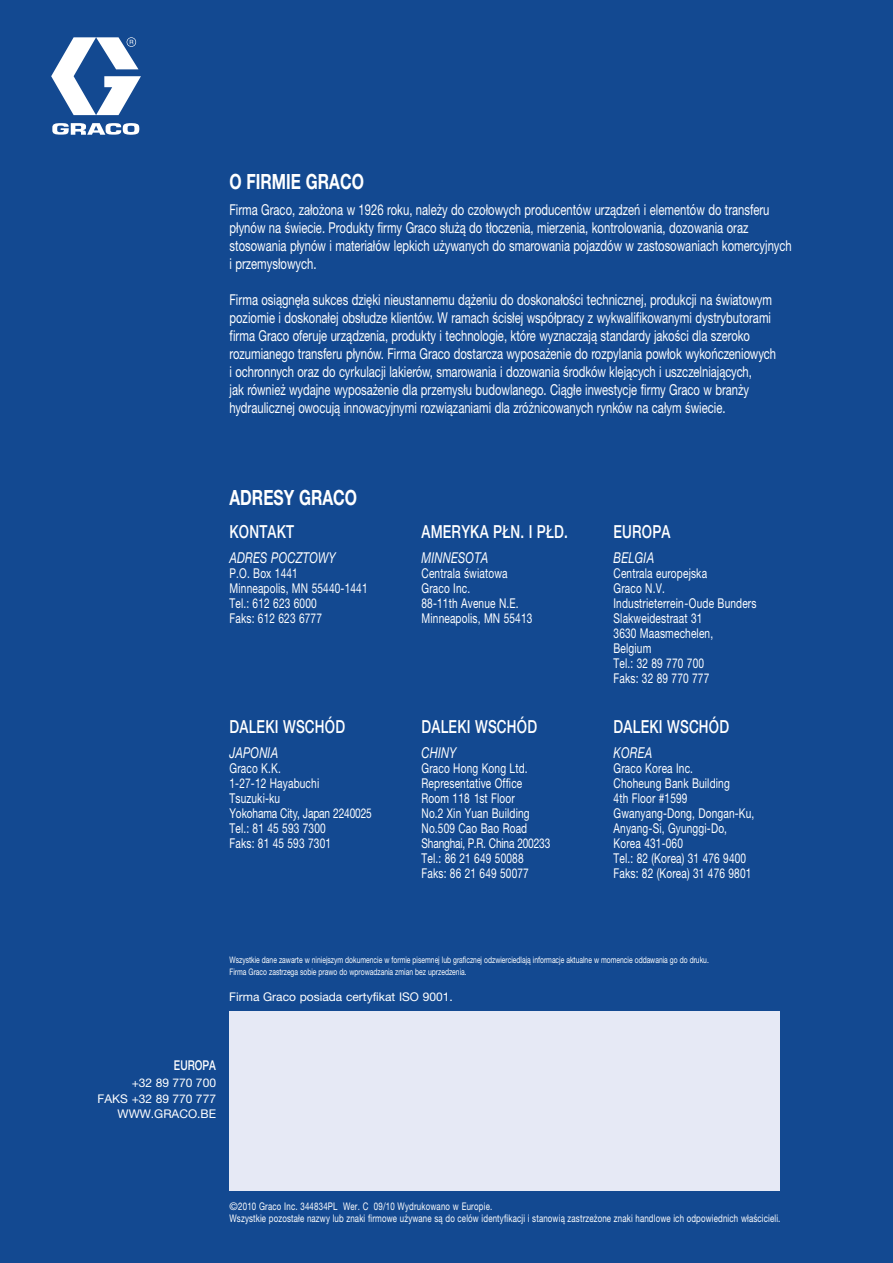
<style>
.page{position:relative;width:893px;height:1263px;background:#134991}
.page>*{position:absolute;margin:0;border:0;box-sizing:border-box;transform-origin:0 0}
.t1{font:700 21px "Helvetica Neue CE";color:#fff;scale:.75 1}
.t2{font:500 18px "Helvetica Neue CE";letter-spacing:.015em;color:#fff;scale:.75 1}
.t3{font:15px/18px "Helvetica Neue CE";color:#fff;scale:.75 1}
.t4{font:italic 15px "Helvetica Neue CE";letter-spacing:.015em;color:#fff;scale:.75 1}
.t5{font:13.5px/15px "Helvetica Neue CE";letter-spacing:.015em;color:#fff;scale:.75 1}
.t6{font:500 13.5px "Helvetica Neue CE";color:#fff;scale:.75 1}
.t7{font:12px/16.5px "Helvetica Neue CE";color:#fff;text-align:right}
.t8{font:10.5px/12px "Helvetica Neue CE";letter-spacing:.02em;color:#fff}
.t9{font:9px/12px "Helvetica Neue CE";color:#fff;scale:.75 1}
</style>
<div class="page">
<div style="left:229px;top:1012px;width:551px;height:179px;background:#e6e9f5"></div>
<svg style="left:51px;top:37px;width:90px;height:78px"></svg>
<svg style="left:52px;top:123px;width:88px;height:12px"></svg>
<h1 class="t1" style="left:229px;top:174px;width:181px">O FIRMIE GRACO</h1>
<p class="t3" style="left:229px;top:203px;width:751px">Firma Graco, założona w 1926 roku, należy do czołowych producentów urządzeń i elementów do transferu płynów na świecie. Produkty firmy Graco służą do tłoczenia, mierzenia, kontrolowania, dozowania oraz stosowania płynów i materiałów lepkich używanych do smarowania pojazdów w zastosowaniach komercyjnych i przemysłowych.</p>
<p class="t3" style="left:229px;top:293px;width:730px">Firma osiągnęła sukces dzięki nieustannemu dążeniu do doskonałości technicznej, produkcji na światowym poziomie i doskonałej obsłudze klientów. W ramach ścisłej współpracy z wykwalifikowanymi dystrybutorami firma Graco oferuje urządzenia, produkty i technologie, które wyznaczają standardy jakości dla szeroko rozumianego transferu płynów. Firma Graco dostarcza wyposażenie do rozpylania powłok wykończeniowych i ochronnych oraz do cyrkulacji lakierów, smarowania i dozowania środków klejących i uszczelniających,<br>jak również wydajne wyposażenie dla przemysłu budowlanego. Ciągłe inwestycje firmy Graco w branży hydraulicznej owocują innowacyjnymi rozwiązaniami dla zróżnicowanych rynków na całym świecie.</p>
<h1 class="t1" style="left:229px;top:490px;width:172px">ADRESY GRACO</h1>
<p class="t2" style="left:229px;top:525px;width:88px">KONTAKT</p>
<p class="t4" style="left:229px;top:552px;width:143px">ADRES POCZTOWY</p>
<p class="t5" style="left:229px;top:567px;width:186px">P.O. Box 1441<br>Minneapolis, MN 55440-1441<br>Tel.: 612 623 6000<br>Faks: 612 623 6777</p>
<p class="t2" style="left:229px;top:720px;width:156px">DALEKI WSCHÓD</p>
<p class="t4" style="left:229px;top:747px;width:66px">JAPONIA</p>
<p class="t5" style="left:229px;top:762px;width:191px">Graco K.K.<br>1-27-12 Hayabuchi<br>Tsuzuki-ku<br>Yokohama City, Japan 2240025<br>Tel.: 81 45 593 7300<br>Faks: 81 45 593 7301</p>
<p class="t2" style="left:421px;top:525px;width:197px">AMERYKA PŁN. I PŁD.</p>
<p class="t4" style="left:421px;top:552px;width:91px">MINNESOTA</p>
<p class="t5" style="left:421px;top:568px;width:149px">Centrala światowa<br>Graco Inc.<br>88-11th Avenue N.E.<br>Minneapolis, MN 55413</p>
<p class="t2" style="left:421px;top:720px;width:156px">DALEKI WSCHÓD</p>
<p class="t4" style="left:421px;top:747px;width:48px">CHINY</p>
<p class="t5" style="left:421px;top:762px;width:173px">Graco Hong Kong Ltd.<br>Representative Office<br>Room 118 1st Floor<br>No.2 Xin Yuan Building<br>No.509 Cao Bao Road<br>Shanghai, P.R. China 200233<br>Tel.: 86 21 649 50088<br>Faks: 86 21 649 50077</p>
<p class="t2" style="left:613px;top:525px;width:78px">EUROPA</p>
<p class="t4" style="left:613px;top:552px;width:56px">BELGIA</p>
<p class="t5" style="left:613px;top:568px;width:192px">Centrala europejska<br>Graco N.V.<br>Industrieterrein-Oude Bunders<br>Slakweidestraat 31<br>3630 Maasmechelen,<br>Belgium<br>Tel.: 32 89 770 700<br>Faks: 32 89 770 777</p>
<p class="t2" style="left:613px;top:720px;width:156px">DALEKI WSCHÓD</p>
<p class="t4" style="left:613px;top:747px;width:53px">KOREA</p>
<p class="t5" style="left:613px;top:762px;width:189px">Graco Korea Inc.<br>Choheung Bank Building<br>4th Floor #1599<br>Gwanyang-Dong, Dongan-Ku,<br>Anyang-Si, Gyunggi-Do,<br>Korea 431-060<br>Tel.: 82 (Korea) 31 476 9400<br>Faks: 82 (Korea) 31 476 9801</p>
<p class="t9" style="left:229px;top:955px;width:641px">Wszystkie dane zawarte w niniejszym dokumencie w formie pisemnej lub graficznej odzwierciedlają informacje aktualne w momencie oddawania go do druku.<br>Firma Graco zastrzega sobie prawo do wprowadzania zmian bez uprzedzenia.</p>
<p class="t7" style="left:229px;top:990px;width:225px">Firma Graco posiada certyfikat ISO 9001.</p>
<p class="t6" style="left:174px;top:1061px;width:58px">EUROPA</p>
<p class="t7" style="left:98px;top:1076px;width:120px">+32 89 770 700<br>FAKS +32 89 770 777</p>
<p class="t7" style="left:118px;top:1107px;width:100px">WWW.GRACO.BE</p>
<p class="t8" style="left:229px;top:1201px;width:552px">©2010 Graco Inc. 344834PL Wer. C 09/10 Wydrukowano w Europie.<br>Wszystkie pozostałe nazwy lub znaki firmowe używane są do celów identyfikacji i stanowią zastrzeżone znaki handlowe ich odpowiednich właścicieli.</p>
</div>
